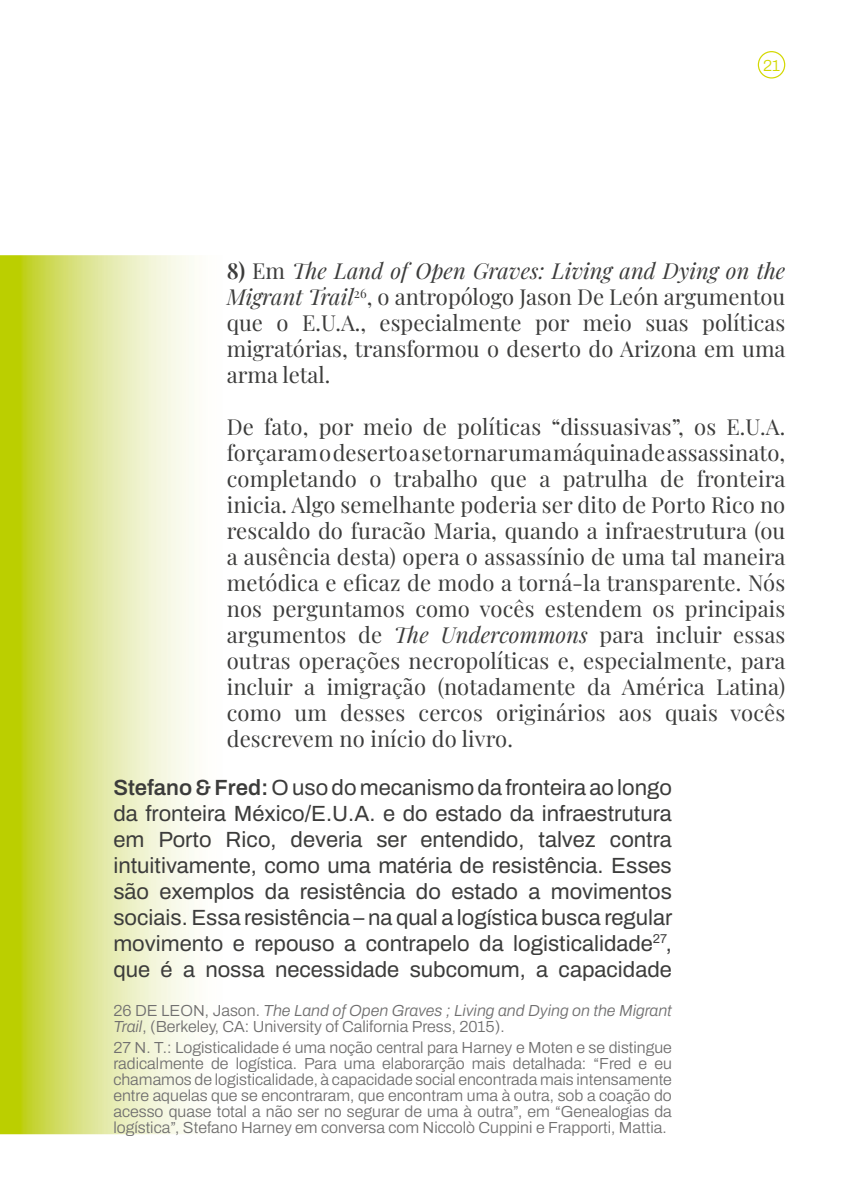
<style>
.page{position:relative;width:842px;height:1191px;background:#fff}
.page>*{position:absolute;margin:0;border:0;box-sizing:border-box;transform-origin:0 0}
.t1{font:22px/26px "Playfair Display";color:#3c3c3b;text-align:justify}
.t2{font:22px/26px "Archivo";color:#3c3c3b;text-align:justify}
.t3{font:300 16px/16px "Archivo";color:#706f6f}
.t4{font:300 16px "Archivo";color:#d3d800}
.s1{font-weight:600}
.s2{font-style:italic}
</style>
<div class="page">
<img style="left:0;top:255px;width:195px;height:879px">
<svg style="left:758px;top:51px;width:27px;height:28px"></svg>
<p class="t4" style="left:763px;top:53px;width:18px">21</p>
<p class="t1" style="left:227px;top:256px;width:560px"><span class="s1">8)</span> Em <span class="s2">The Land of Open Graves: Living and Dying on the Migrant Trail</span><sup>26</sup>, o antropólogo Jason De León argumentou que o E.U.A., especialmente por meio suas políticas migratórias, transformou o deserto do Arizona em uma arma letal.</p>
<p class="t1" style="left:227px;top:412px;width:560px">De fato, por meio de políticas “dissuasivas”, os E.U.A. forçaram o deserto a se tornar uma máquina de assassinato, completando o trabalho que a patrulha de fronteira inicia. Algo semelhante poderia ser dito de Porto Rico no rescaldo do furacão Maria, quando a infraestrutura (ou a ausência desta) opera o assassínio de uma tal maneira metódica e eficaz de modo a torná-la transparente. Nós nos perguntamos como vocês estendem os principais argumentos de <span class="s2">The Undercommons</span> para incluir essas outras operações necropolíticas e, especialmente, para incluir a imigração (notadamente da América Latina) como um desses cercos originários aos quais vocês descrevem no início do livro.</p>
<p class="t2" style="left:113px;top:774px;width:560px"><span class="s1">Stefano &amp; Fred:</span> O uso do mecanismo da fronteira ao longo da fronteira México/E.U.A. e do estado da infraestrutura em Porto Rico, deveria ser entendido, talvez contra intuitivamente, como uma matéria de resistência. Esses são exemplos da resistência do estado a movimentos sociais. Essa resistência – na qual a logística busca regular movimento e repouso a contrapelo da logisticalidade<sup>27</sup>, que é a nossa necessidade subcomum, a capacidade</p>
<p class="t3" style="left:113px;top:1002px;width:560px">26 DE LEON, Jason. <span class="s2">The Land of Open Graves ; Living and Dying on the Migrant<br>Trail</span>, (Berkeley, CA: University of California Press, 2015).</p>
<p class="t3" style="left:113px;top:1039px;width:560px;text-align:justify">27 N. T.: Logisticalidade é uma noção central para Harney e Moten e se distingue radicalmente de logística. Para uma elaborarção mais detalhada: “Fred e eu chamamos de logisticalidade, à capacidade social encontrada mais intensamente entre aquelas que se encontraram, que encontram uma à outra, sob a coação do acesso quase total a não ser no segurar de uma à outra”, em “Genealogias da logística”, Stefano Harney em conversa com Niccolò Cuppini e Frapporti, Mattia.</p>
</div>
